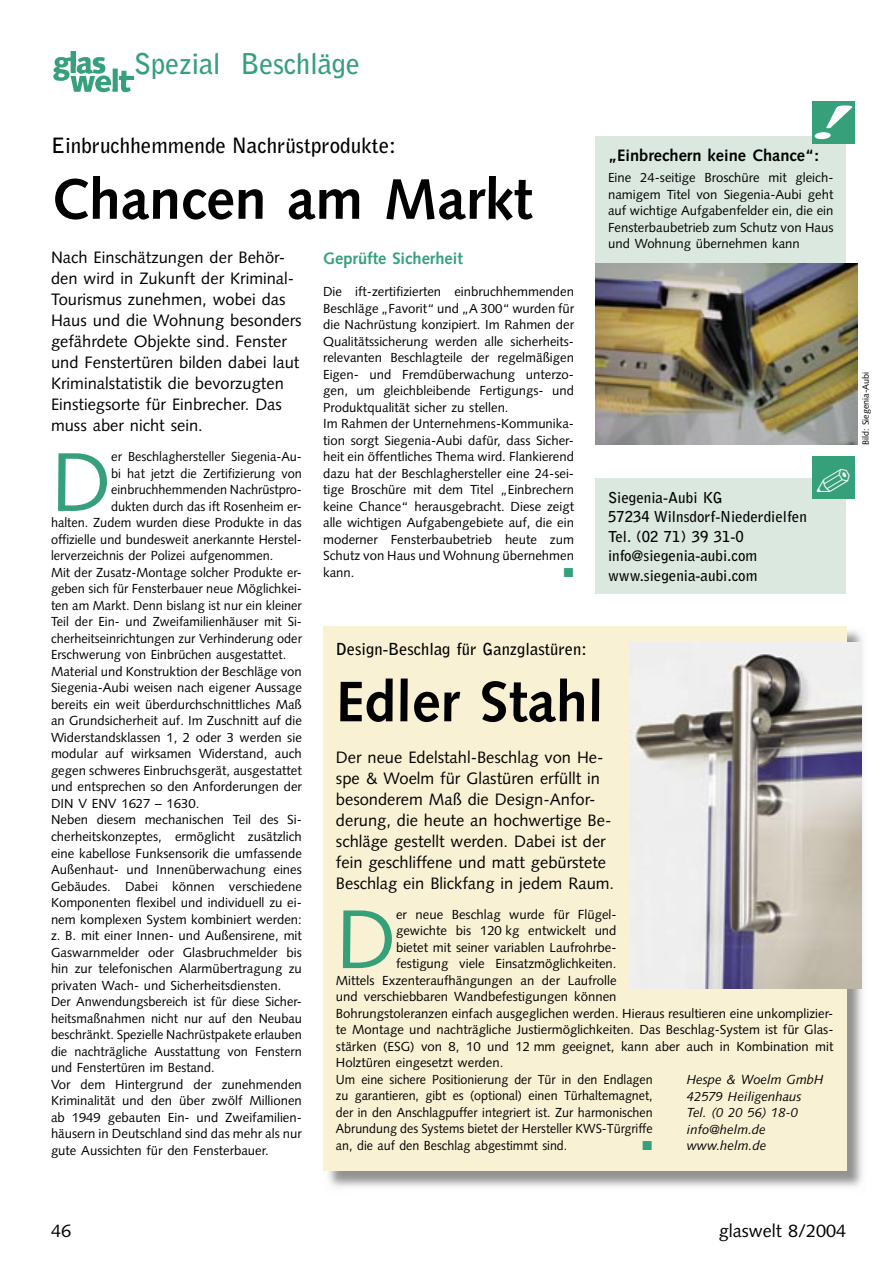
<style>
.page{position:relative;width:893px;height:1263px;background:#fff}
.page>*{position:absolute;margin:0;border:0;box-sizing:border-box;transform-origin:0 0}
.t1{font:83.25px "Syntax";color:#36a07b}
.t2{font:700 57px "Syntax";color:#010101}
.t3{font:700 28.5px "Bell Gothic";letter-spacing:-.01em;color:#36a07b}
.t4{font:700 21px "Bell Gothic";color:#010101}
.t5{font:18px "Syntax";color:#010101}
.t6{font:16.5px/21px "Syntax";color:#010101}
.t7{font:700 16.5px "Bell Gothic";color:#010101}
.t8{font:700 16.5px "Syntax";color:#010101}
.t9{font:700 16.5px "Syntax";color:#36a07b}
.t10{font:700 15px/19.5px "Bell Gothic";color:#010101}
.t11{font:13.2px/16.5px "Syntax";color:#010101}
.t12{font:13.2px "Syntax";color:#010101;scale:.95 1}
.t13{font:italic 13.2px/16.5px "Syntax";color:#010101}
.t14{font:9px "Syntax";color:#010101}
</style>
<div class="page">
<img style="left:53px;top:51px;width:82px;height:42px">
<img style="left:328px;top:628px;width:535px;height:559px">
<div style="left:323px;top:626px;width:523px;height:545px;background:#f9f1d4"></div>
<div style="left:595px;top:136px;width:251px;height:132px;background:#dbe8e0"></div>
<img style="left:595px;top:263px;width:263px;height:182px">
<div style="left:812px;top:101px;width:43px;height:43px;background:#36a07b"></div>
<svg style="left:815px;top:105px;width:38px;height:34px"></svg>
<div style="left:595px;top:478px;width:251px;height:115px;background:#dbe8e0"></div>
<div style="left:812px;top:457px;width:43px;height:42px;background:#36a07b"></div>
<img style="left:629px;top:643px;width:233px;height:346px">
<h3 class="t3" style="left:134px;top:46px;width:228px">Spezial Beschläge</h3>
<h3 class="t4" style="left:51px;top:132px;width:347px">Einbruchhemmende Nachrüstprodukte:</h3>
<h2 class="t2" style="left:51px;top:166px;width:483px">Chancen am Markt</h2>
<p class="t8" style="left:608px;top:146px;width:212px">„Einbrechern keine Chance“:</p>
<p class="t11" style="left:608px;top:169px;width:227px;text-align:justify">Eine 24-seitige Broschüre mit gleich&shy;namigem Titel von Siegenia-Aubi geht auf wichtige Aufgabenfelder ein, die ein Fensterbaubetrieb zum Schutz von Haus und Wohnung übernehmen kann</p>
<p class="t6" style="left:51px;top:247px;width:252px">Nach Einschätzungen der Behör&shy;den wird in Zukunft der Kriminal-<br>Tourismus zunehmen, wobei das<br>Haus und die Wohnung besonders gefährdete Objekte sind. Fenster und Fenstertüren bilden dabei laut<br>Kriminalstatistik die bevorzugten<br>Einstiegsorte für Einbrecher. Das muss aber nicht sein.</p>
<p class="t9" style="left:323px;top:248px;width:141px">Geprüfte Sicherheit</p>
<p class="t11" style="left:323px;top:284px;width:252px">Die ift-zertifizierten einbruchhemmenden Beschläge „Favorit“ und „A 300“ wurden für die Nachrüstung konzipiert. Im Rahmen der Qualitätssicherung werden alle sicherheits&shy;relevanten Beschlagteile der regelmäßigen Eigen- und Fremdüberwachung unterzo&shy;gen, um gleichbleibende Fertigungs- und Produktqualität sicher zu stellen.<br>Im Rahmen der Unternehmens-Kommunika&shy;tion sorgt Siegenia-Aubi dafür, dass Sicher&shy;heit ein öffentliches Thema wird. Flankierend dazu hat der Beschlaghersteller eine 24-sei&shy;tige Broschüre mit dem Titel „Einbrechern keine Chance“ herausgebracht. Diese zeigt alle wichtigen Aufgabengebiete auf, die ein moderner Fensterbaubetrieb heute zum Schutz von Haus und Wohnung übernehmen kann.</p>
<h1 class="t1" style="left:51px;top:433px;width:62px">D</h1>
<p class="t11" style="left:111px;top:449px;width:192px">er Beschlaghersteller Siegenia-Au-</p>
<p class="t11" style="left:111px;top:465px;width:192px">bi hat jetzt die Zertifizierung von</p>
<p class="t11" style="left:111px;top:482px;width:192px">einbruchhemmenden Nachrüstpro-</p>
<p class="t11" style="left:111px;top:498px;width:192px">dukten durch das ift Rosenheim er-</p>
<p class="t11" style="left:51px;top:515px;width:252px">halten. Zudem wurden diese Produkte in das</p>
<p class="t11" style="left:51px;top:531px;width:252px">offizielle und bundesweit anerkannte Herstel-</p>
<p class="t11" style="left:51px;top:548px;width:224px">lerverzeichnis der Polizei aufgenommen.</p>
<p class="t11" style="left:51px;top:564px;width:252px">Mit der Zusatz-Montage solcher Produkte er-</p>
<p class="t11" style="left:51px;top:581px;width:252px">geben sich für Fensterbauer neue Möglichkei-</p>
<p class="t11" style="left:51px;top:597px;width:252px">ten am Markt. Denn bislang ist nur ein kleiner</p>
<p class="t11" style="left:51px;top:614px;width:252px">Teil der Ein- und Zweifamilienhäuser mit Si-</p>
<p class="t11" style="left:51px;top:630px;width:252px">cherheitseinrichtungen zur Verhinderung oder</p>
<p class="t11" style="left:51px;top:647px;width:237px">Erschwerung von Einbrüchen ausgestattet.</p>
<p class="t11" style="left:51px;top:663px;width:252px">Material und Konstruktion der Beschläge von</p>
<p class="t11" style="left:51px;top:680px;width:252px">Siegenia-Aubi weisen nach eigener Aussage</p>
<p class="t11" style="left:51px;top:696px;width:252px">bereits ein weit überdurchschnittliches Maß</p>
<p class="t11" style="left:51px;top:713px;width:252px">an Grundsicherheit auf. Im Zuschnitt auf die</p>
<p class="t11" style="left:51px;top:729px;width:252px">Widerstandsklassen 1, 2 oder 3 werden sie</p>
<p class="t11" style="left:51px;top:746px;width:252px">modular auf wirksamen Widerstand, auch</p>
<p class="t11" style="left:51px;top:762px;width:252px">gegen schweres Einbruchsgerät, ausgestattet</p>
<p class="t11" style="left:51px;top:779px;width:252px">und entsprechen so den Anforderungen der</p>
<p class="t11" style="left:51px;top:795px;width:150px">DIN V ENV 1627 – 1630.</p>
<p class="t11" style="left:51px;top:812px;width:252px">Neben diesem mechanischen Teil des Si-</p>
<p class="t11" style="left:51px;top:828px;width:252px">cherheitskonzeptes, ermöglicht zusätzlich</p>
<p class="t11" style="left:51px;top:845px;width:252px">eine kabellose Funksensorik die umfassende</p>
<p class="t11" style="left:51px;top:861px;width:252px">Außenhaut- und Innenüberwachung eines</p>
<p class="t11" style="left:51px;top:878px;width:252px">Gebäudes. Dabei können verschiedene</p>
<p class="t11" style="left:51px;top:894px;width:252px">Komponenten flexibel und individuell zu ei-</p>
<p class="t11" style="left:51px;top:911px;width:252px">nem komplexen System kombiniert werden:</p>
<p class="t11" style="left:51px;top:927px;width:252px">z. B. mit einer Innen- und Außensirene, mit</p>
<p class="t11" style="left:51px;top:944px;width:252px">Gaswarnmelder oder Glasbruchmelder bis</p>
<p class="t11" style="left:51px;top:960px;width:252px">hin zur telefonischen Alarmübertragung zu</p>
<p class="t11" style="left:51px;top:977px;width:232px">privaten Wach- und Sicherheitsdiensten.</p>
<p class="t11" style="left:51px;top:993px;width:252px">Der Anwendungsbereich ist für diese Sicher-</p>
<p class="t11" style="left:51px;top:1010px;width:252px">heitsmaßnahmen nicht nur auf den Neubau</p>
<p class="t11" style="left:51px;top:1026px;width:252px">beschränkt. Spezielle Nachrüstpakete erlauben</p>
<p class="t11" style="left:51px;top:1043px;width:252px">die nachträgliche Ausstattung von Fenstern</p>
<p class="t11" style="left:51px;top:1059px;width:165px">und Fenstertüren im Bestand.</p>
<p class="t11" style="left:51px;top:1076px;width:252px">Vor dem Hintergrund der zunehmenden</p>
<p class="t11" style="left:51px;top:1092px;width:252px">Kriminalität und den über zwölf Millionen</p>
<p class="t11" style="left:51px;top:1109px;width:252px">ab 1949 gebauten Ein- und Zweifamilien-</p>
<p class="t11" style="left:51px;top:1125px;width:252px">häusern in Deutschland sind das mehr als nur</p>
<p class="t11" style="left:51px;top:1142px;width:219px">gute Aussichten für den Fensterbauer.</p>
<p class="t10" style="left:608px;top:487px;width:200px">Siegenia-Aubi KG<br>57234 Wilnsdorf-Niederdielfen<br>Tel. (02 71) 39 31-0 info@siegenia-aubi.com www.siegenia-aubi.com</p>
<p class="t7" style="left:336px;top:639px;width:253px">Design-Beschlag für Ganzglastüren:</p>
<h2 class="t2" style="left:336px;top:669px;width:269px">Edler Stahl</h2>
<p class="t6" style="left:336px;top:747px;width:280px">Der neue Edelstahl-Beschlag von He&shy;spe &amp; Woelm für Glastüren erfüllt in besonderem Maß die Design-Anfor&shy;derung, die heute an hochwertige Be&shy;schläge gestellt werden. Dabei ist der fein geschliffene und matt gebürstete Beschlag ein Blickfang in jedem Raum.</p>
<h1 class="t1" style="left:336px;top:890px;width:62px">D</h1>
<p class="t11" style="left:396px;top:906px;width:222px">er neue Beschlag wurde für Flügel-</p>
<p class="t11" style="left:396px;top:922px;width:222px">gewichte bis 120 kg entwickelt und</p>
<p class="t11" style="left:396px;top:939px;width:222px">bietet mit seiner variablen Laufrohrbe-</p>
<p class="t11" style="left:396px;top:955px;width:222px">festigung viele Einsatzmöglichkeiten.</p>
<p class="t11" style="left:336px;top:972px;width:282px">Mittels Exzenteraufhängungen an der Laufrolle</p>
<p class="t11" style="left:336px;top:988px;width:282px">und verschiebbaren Wandbefestigungen können</p>
<p class="t11" style="left:336px;top:1005px;width:499px">Bohrungstoleranzen einfach ausgeglichen werden. Hieraus resultieren eine unkomplizier-</p>
<p class="t11" style="left:336px;top:1021px;width:499px">te Montage und nachträgliche Justiermöglichkeiten. Das Beschlag-System ist für Glas -</p>
<p class="t11" style="left:336px;top:1038px;width:499px">stärken (ESG) von 8, 10 und 12 mm geeignet, kann aber auch in Kombination mit</p>
<p class="t11" style="left:336px;top:1054px;width:169px">Holztüren eingesetzt werden.</p>
<p class="t12" style="left:336px;top:1071px;width:335px">Um eine sichere Positionierung der Tür in den Endlagen</p>
<p class="t12" style="left:336px;top:1088px;width:335px">zu garantieren, gibt es (optional) einen Türhaltemagnet,</p>
<p class="t12" style="left:336px;top:1104px;width:335px">der in den Anschlagpuffer integriert ist. Zur harmonischen</p>
<p class="t12" style="left:336px;top:1121px;width:335px">Abrundung des Systems bietet der Hersteller KWS-Türgriffe</p>
<p class="t12" style="left:336px;top:1137px;width:245px">an, die auf den Beschlag abgestimmt sind.</p>
<p class="t13" style="left:687px;top:1071px;width:138px">Hespe &amp; Woelm GmbH<br>42579 Heiligenhaus<br>Tel. (0 20 56) 18-0 info@helm.de www.helm.de</p>
<p class="t14" style="left:860px;top:445px;width:75px;rotate:-90deg">Bild: Siegenia-Aubi</p>
<h3 class="t5" style="left:51px;top:1220px;width:22px">46</h3>
<h3 class="t5" style="left:719px;top:1220px;width:129px">glaswelt 8/2004</h3>
</div>
